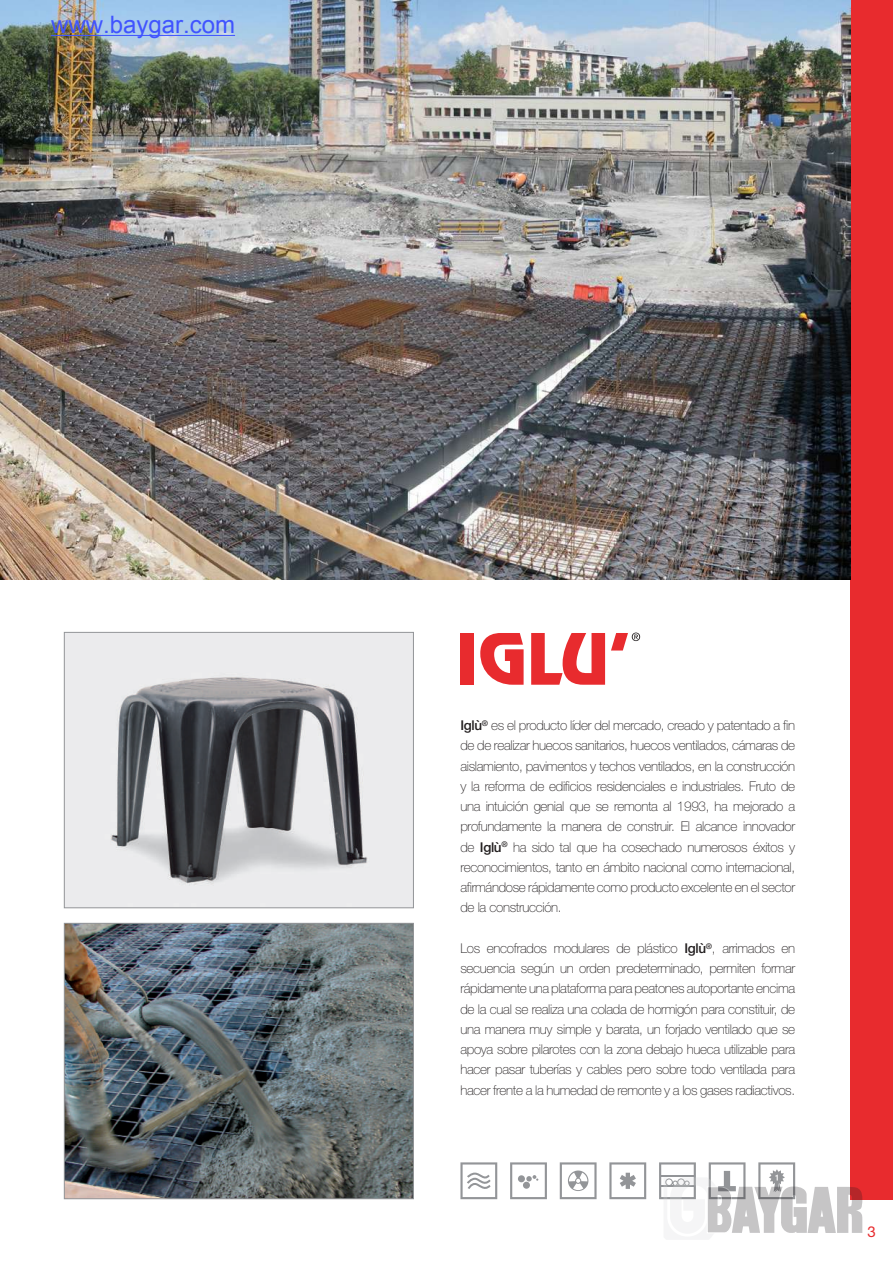
<style>
.page{position:relative;width:893px;height:1263px;background:#fff}
.page>*{position:absolute;margin:0;border:0;box-sizing:border-box;transform-origin:0 0}
.t1{font:24px "Arial";color:#4054ff}
.t2{font:15px "Helvetica Neue";color:#e82b2e}
.t3{font:100 13.5px/20.2px "Helvetica Neue";letter-spacing:-.025em;color:#231f20;text-align:justify}
.s1{font-weight:500}
</style>
<div class="page">
<div style="left:850px;top:0;width:43px;height:1199px;background:#e82b2e"></div>
<img style="left:0;top:0;width:850px;height:579px">
<img style="left:66px;top:925px;width:346px;height:272px">
<div style="left:64px;top:923px;width:350px;height:276px;border:1px solid #939598"></div>
<svg style="left:460px;top:1162px;width:37px;height:37px"></svg>
<svg style="left:510px;top:1162px;width:37px;height:37px"></svg>
<svg style="left:609px;top:1162px;width:37px;height:37px"></svg>
<svg style="left:560px;top:1162px;width:37px;height:37px"></svg>
<div style="left:460px;top:633px;width:14px;height:52px;background:#e82b2e"></div>
<svg style="left:480px;top:633px;width:44px;height:52px"></svg>
<svg style="left:531px;top:633px;width:74px;height:52px"></svg>
<svg style="left:611px;top:632px;width:29px;height:18px"></svg>
<img style="left:66px;top:634px;width:346px;height:272px">
<div style="left:64px;top:632px;width:350px;height:276px;border:1px solid #939598"></div>
<hr style="left:51px;top:35px;width:184px;height:1px;background:#4054ff">
<svg style="left:659px;top:1162px;width:203px;height:71px"></svg>
<h1 class="t1" style="left:51px;top:9px;width:186px">www.baygar.com</h1>
<p class="t3" style="left:460px;top:715px;width:336px"><span class="s1">Iglù</span><sup>®</sup> es el producto líder del mercado, creado y patentado a fin de de realizar huecos sanitarios, huecos ventilados, cámaras de aislamiento, pavimentos y techos ventilados, en la construcción y la reforma de edificios residenciales e industriales. Fruto de una intuición genial que se remonta al 1993, ha mejorado a profundamente la manera de construir. El alcance innovador de <span class="s1">Iglù</span><sup>®</sup> ha sido tal que ha cosechado numerosos éxitos y reconocimientos, tanto en ámbito nacional como internacional, afirmándose rápidamente como producto excelente en el sector de la construcción.</p>
<p class="t3" style="left:460px;top:938px;width:336px">Los encofrados modulares de plástico <span class="s1">Iglù</span><sup>®</sup>, arrimados en secuencia según un orden predeterminado, permiten formar rápidamente una plataforma para peatones autoportante encima de la cual se realiza una colada de hormigón para constituir, de una manera muy simple y barata, un forjado ventilado que se apoya sobre pilarotes con la zona debajo hueca utilizable para hacer pasar tuberías y cables pero sobre todo ventilada para hacer frente a la humedad de remonte y a los gases radiactivos.</p>
<p class="t2" style="left:867px;top:1223px;width:10px">3</p>
</div>
